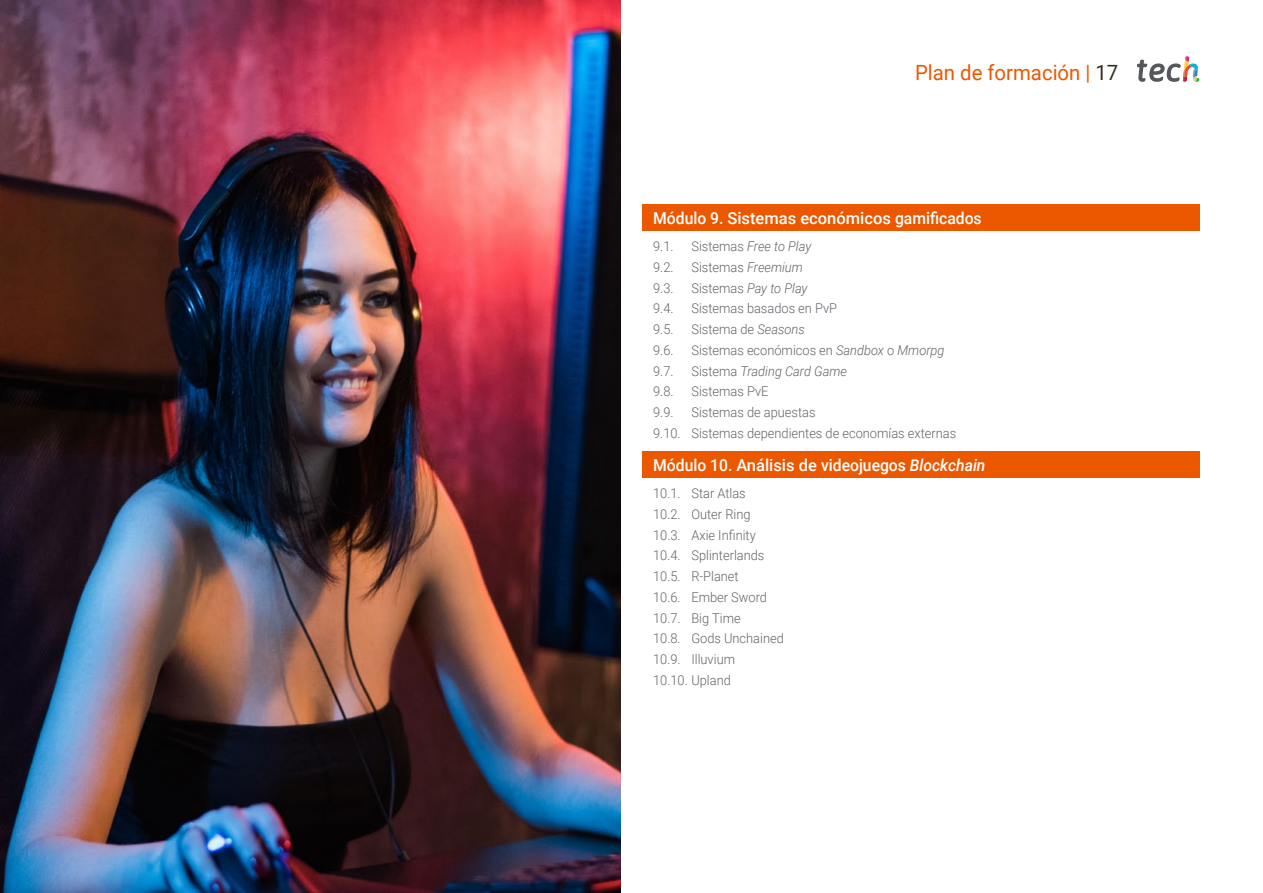
<style>
.page{position:relative;width:1263px;height:893px;background:#fff}
.page>*{position:absolute;margin:0;border:0;box-sizing:border-box;transform-origin:0 0}
.t1{font:21px "Roboto";color:#ec5800}
.t2{font:500 16.5px "Roboto";color:#fff;scale:.95 1}
.t3{font:300 13.5px/20.7px "Roboto";color:#61646a;scale:.95 1}
.t4{font:italic 300 13.5px "Roboto";color:#61646a;scale:.95 1}
.s1{color:#312e20}
.s2{font-style:normal}
.s3{font-style:italic}
</style>
<div class="page">
<div style="left:642px;top:204px;width:557px;height:27px;background:#ec5800"></div>
<div style="left:642px;top:451px;width:557px;height:27px;background:#ec5800"></div>
<svg style="left:1137px;top:56px;width:62px;height:26px"></svg>
<img style="left:0;top:0;width:621px;height:893px">
<h1 class="t1" style="left:915px;top:57px;width:205px">Plan de formación | <span class="s1">17</span></h1>
<p class="t2" style="left:653px;top:207px;width:347px">Módulo 9. Sistemas económicos gamificados</p>
<p class="t3" style="left:653px;top:235px;width:23px">9.1.</p>
<p class="t4" style="left:691px;top:237px;width:128px"><span class="s2">Sistemas</span> Free to Play</p>
<p class="t3" style="left:653px;top:256px;width:23px">9.2.</p>
<p class="t3" style="left:691px;top:256px;width:119px">Sistemas <span class="s3">Freemium</span></p>
<p class="t3" style="left:653px;top:277px;width:23px">9.3.</p>
<p class="t4" style="left:691px;top:278px;width:124px"><span class="s2">Sistemas</span> Pay to Play</p>
<p class="t3" style="left:653px;top:298px;width:23px">9.4.</p>
<p class="t3" style="left:691px;top:298px;width:155px">Sistemas basados en PvP</p>
<p class="t3" style="left:653px;top:318px;width:23px">9.5.</p>
<p class="t3" style="left:691px;top:318px;width:121px">Sistema de <span class="s3">Seasons</span></p>
<p class="t3" style="left:653px;top:339px;width:23px">9.6.</p>
<p class="t3" style="left:691px;top:339px;width:268px">Sistemas económicos en <span class="s3">Sandbox</span> o <span class="s3">Mmorpg</span></p>
<p class="t3" style="left:653px;top:360px;width:23px">9.7.</p>
<p class="t4" style="left:691px;top:361px;width:165px"><span class="s2">Sistema</span> Trading Card Game</p>
<p class="t3" style="left:653px;top:381px;width:23px">9.8.</p>
<p class="t3" style="left:691px;top:381px;width:83px">Sistemas PvE</p>
<p class="t3" style="left:653px;top:401px;width:23px">9.9.</p>
<p class="t3" style="left:653px;top:401px;width:320px;text-indent:38px">Sistemas de apuestas<br>9.10. Sistemas dependientes de economías externas</p>
<p class="t2" style="left:653px;top:454px;width:351px">Módulo 10. Análisis de videojuegos <span class="s3">Blockchain</span></p>
<p class="t3" style="left:653px;top:482px;width:139px">10.1. Star Atlas<br>10.2. Outer Ring<br>10.3. Axie Infinity<br>10.4. Splinterlands<br>10.5. R-Planet<br>10.6. Ember Sword<br>10.7. Big Time<br>10.8. Gods Unchained<br>10.9. Illuvium<br>10.10. Upland</p>
</div>
